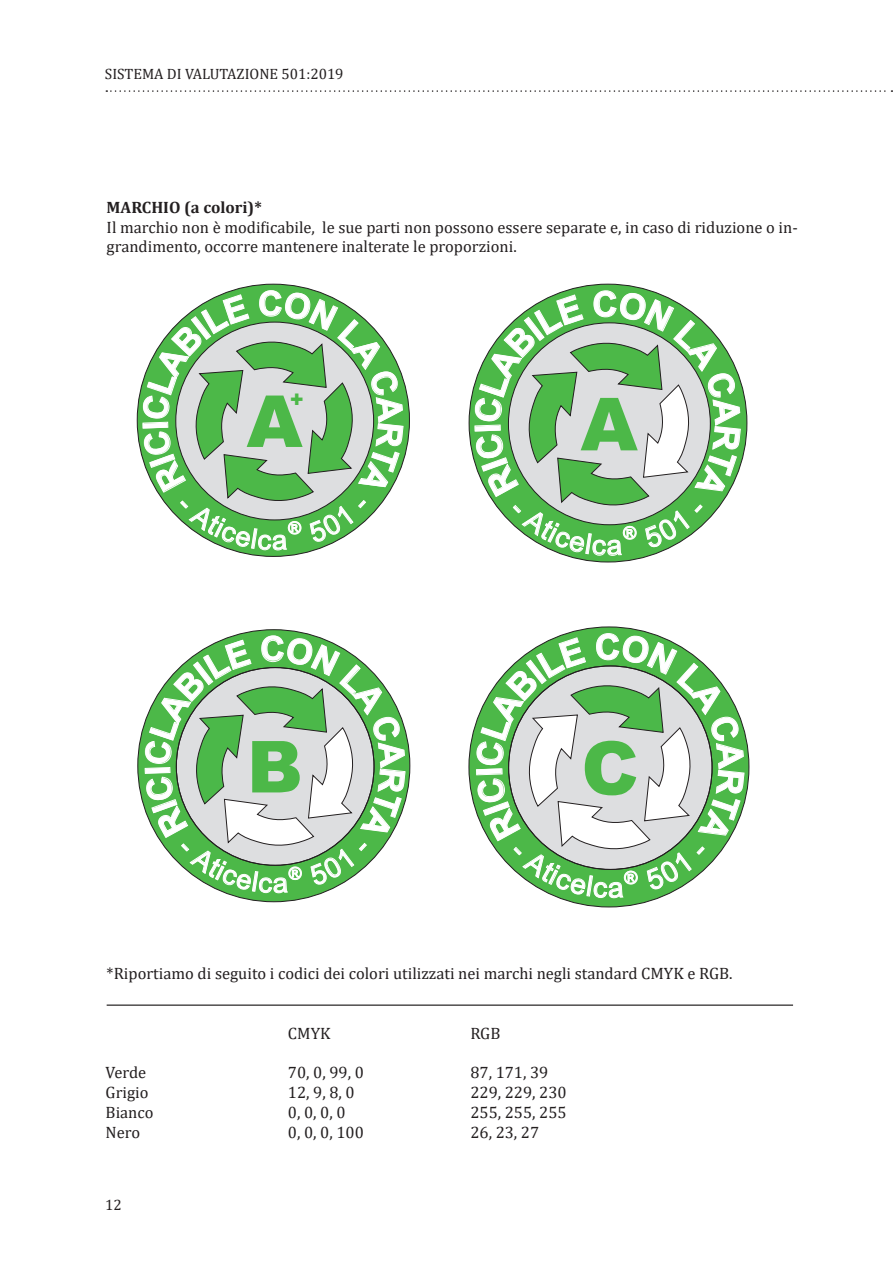
<style>
.page{position:relative;width:893px;height:1263px;background:#fff}
.page>*{position:absolute;margin:0;border:0;box-sizing:border-box;transform-origin:0 0}
.t1{font:900 73.8px "Arial";color:#4cb848}
.t2{font:900 73.35px "Arial";color:#4cb848}
.t3{font:900 71.85px "Arial";color:#4cb848}
.t4{font:900 71.7px "Arial";color:#4cb848}
.t5{font:900 21.6px "Arial";color:#4cb848}
.t6{font:16.5px/19.8px "Cambria";color:#231f20}
.t7{font:700 16.5px "Cambria";color:#231f20}
.t8{font:15px "Cambria Math";color:#231f20}
</style>
<div class="page">
<svg style="left:106px;top:90px;width:786px;height:2px"></svg>
<hr style="left:107px;top:1004px;width:686px;height:2px;background:#231f20">
<svg style="left:137px;top:629px;width:274px;height:273px"></svg>
<svg style="left:468px;top:626px;width:282px;height:282px"></svg>
<svg style="left:142px;top:290px;width:262px;height:261px"></svg>
<svg style="left:474px;top:290px;width:267px;height:266px"></svg>
<svg style="left:144px;top:635px;width:262px;height:258px"></svg>
<svg style="left:476px;top:633px;width:269px;height:265px"></svg>
<p class="t8" style="left:105px;top:65px;width:240px">SISTEMA DI VALUTAZIONE 501:2019</p>
<p class="t7" style="left:107px;top:195px;width:157px">MARCHIO (a colori)*</p>
<p class="t6" style="left:107px;top:217px;width:693px">Il marchio non è modificabile, le sue parti non possono essere separate e, in caso di riduzione o in&shy;grandimento, occorre mantenere inalterate le proporzioni.</p>
<h3 class="t5" style="left:290px;top:383px;width:16px">+</h3>
<h2 class="t2" style="left:581px;top:371px;width:59px">A</h2>
<h3 class="t3" style="left:247px;top:369px;width:57px">A</h3>
<h3 class="t4" style="left:247px;top:715px;width:57px">B</h3>
<h1 class="t1" style="left:581px;top:714px;width:59px">C</h1>
<p class="t6" style="left:107px;top:963px;width:627px">*Riportiamo di seguito i codici dei colori utilizzati nei marchi negli standard CMYK e RGB.</p>
<p class="t6" style="left:106px;top:1063px;width:49px">Verde<br>Grigio<br>Bianco<br>Nero</p>
<p class="t8" style="left:105px;top:1196px;width:18px">12</p>
<p class="t6" style="left:288px;top:1023px;width:44px">CMYK</p>
<p class="t6" style="left:288px;top:1063px;width:77px">70, 0, 99, 0<br>12, 9, 8, 0<br>0, 0, 0, 0<br>0, 0, 0, 100</p>
<p class="t6" style="left:470px;top:1023px;width:32px">RGB</p>
<p class="t6" style="left:470px;top:1063px;width:98px">87, 171, 39<br>229, 229, 230<br>255, 255, 255<br>26, 23, 27</p>
</div>
